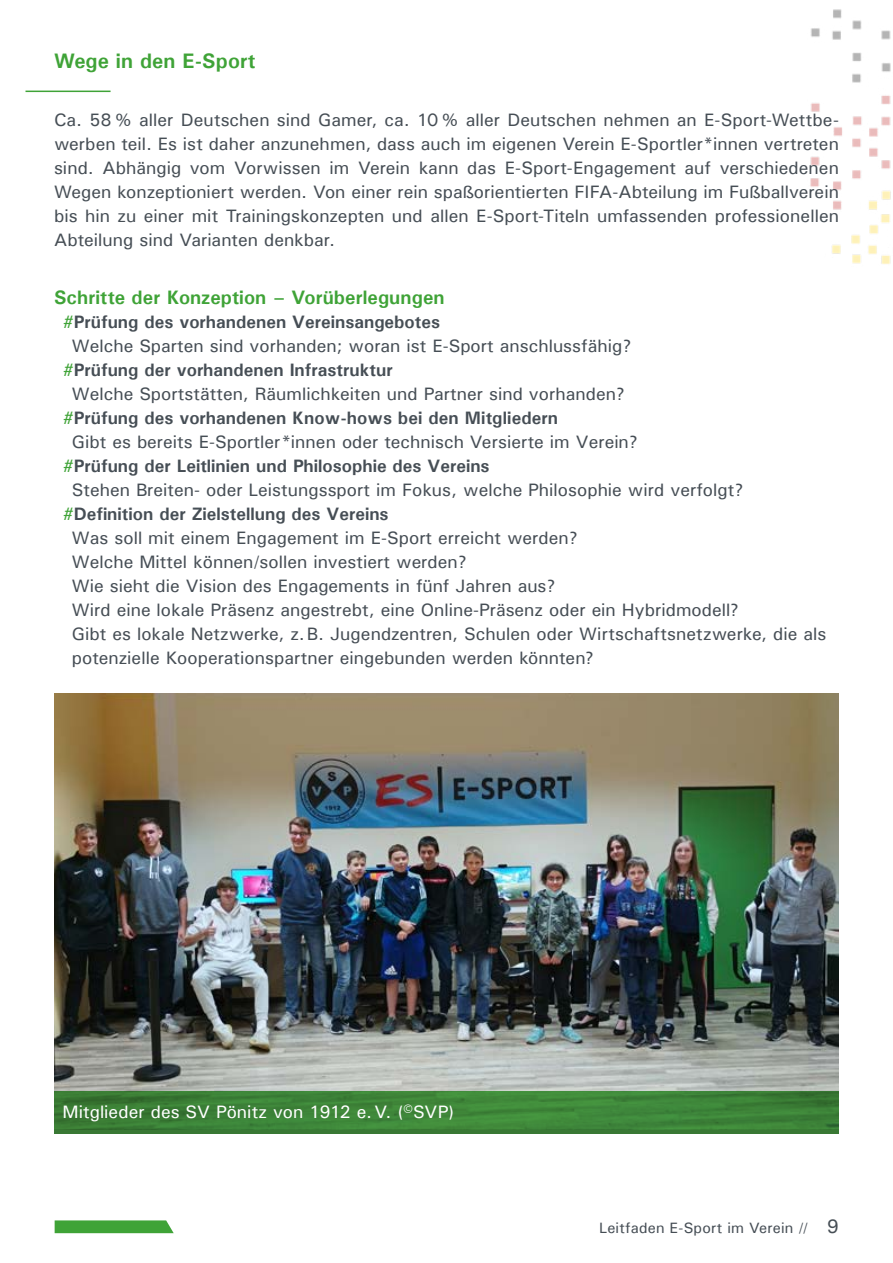
<style>
.page{position:relative;width:893px;height:1263px;background:#fff}
.page>*{position:absolute;margin:0;border:0;box-sizing:border-box;transform-origin:0 0}
.t1{font:700 21px "Univers";letter-spacing:.005em;color:#3fa337}
.t2{font:700 19.5px "Univers";letter-spacing:.005em;color:#3fa337}
.t3{font:500 19.5px "Univers";color:#464e55}
.t4{font:500 18px/24px "Univers";color:#464e55;text-align:justify}
.t5{font:700 18px "Univers";color:#464e55}
.t6{font:500 18px "Univers";color:#fff}
.t7{font:500 15px "Univers";letter-spacing:.01em;color:#464e55}
.s1{font-weight:500;color:#3fa337}
</style>
<div class="page">
<svg style="left:55px;top:1220px;width:119px;height:13px"></svg>
<img style="left:54px;top:693px;width:785px;height:398px">
<hr style="left:26px;top:91px;width:85px;height:1px;background:#3fa337">
<img style="left:810px;top:9px;width:81px;height:255px">
<svg style="left:54px;top:1091px;width:785px;height:42px;fill:#3d8438"></svg>
<p class="t1" style="left:54px;top:48px;width:203px">Wege in den E-Sport</p>
<p class="t4" style="left:54px;top:107px;width:786px">Ca. 58% aller Deutschen sind Gamer, ca. 10% aller Deutschen nehmen an E-Sport-Wettbe&shy;werben teil. Es ist daher anzunehmen, dass auch im eigenen Verein E-Sportler*innen vertreten sind. Abhängig vom Vorwissen im Verein kann das E-Sport-Engagement auf verschiedenen Wegen konzeptioniert werden. Von einer rein spaßorientierten FIFA-Abteilung im Fußballverein bis hin zu einer mit Trainingskonzepten und allen E-Sport-Titeln umfassenden professionellen Abteilung sind Varianten denkbar.</p>
<p class="t2" style="left:54px;top:285px;width:392px">Schritte der Konzeption – Vorüberlegungen</p>
<p class="t5" style="left:62px;top:310px;width:379px"><span class="s1">#</span>Prüfung des vorhandenen Vereinsangebotes</p>
<p class="t4" style="left:72px;top:333px;width:561px">Welche Sparten sind vorhanden; woran ist E-Sport anschlussfähig?</p>
<p class="t5" style="left:62px;top:358px;width:332px"><span class="s1">#</span>Prüfung der vorhandenen Infrastruktur</p>
<p class="t4" style="left:72px;top:381px;width:555px">Welche Sportstätten, Räumlichkeiten und Partner sind vorhanden?</p>
<p class="t5" style="left:62px;top:406px;width:497px"><span class="s1">#</span>Prüfung des vorhandenen Know-hows bei den Mitgliedern</p>
<p class="t4" style="left:72px;top:429px;width:568px">Gibt es bereits E-Sportler*innen oder technisch Versierte im Verein?</p>
<p class="t5" style="left:62px;top:454px;width:429px"><span class="s1">#</span>Prüfung der Leitlinien und Philosophie des Vereins</p>
<p class="t4" style="left:72px;top:477px;width:673px">Stehen Breiten- oder Leistungssport im Fokus, welche Philosophie wird verfolgt?</p>
<p class="t5" style="left:62px;top:502px;width:328px"><span class="s1">#</span>Definition der Zielstellung des Vereins</p>
<p class="t4" style="left:72px;top:525px;width:508px">Was soll mit einem Engagement im E-Sport erreicht werden?</p>
<p class="t4" style="left:72px;top:549px;width:397px">Welche Mittel können/sollen investiert werden?</p>
<p class="t4" style="left:72px;top:573px;width:485px">Wie sieht die Vision des Engagements in fünf Jahren aus?</p>
<p class="t4" style="left:72px;top:597px;width:669px">Wird eine lokale Präsenz angestrebt, eine Online-Präsenz oder ein Hybridmodell?</p>
<p class="t4" style="left:72px;top:621px;width:756px">Gibt es lokale Netzwerke, z.B. Jugendzentren, Schulen oder Wirtschaftsnetzwerke, die als</p>
<p class="t4" style="left:72px;top:645px;width:524px">potenzielle Kooperationspartner eingebunden werden könnten?</p>
<p class="t6" style="left:63px;top:1101px;width:393px">Mitglieder des SV Pönitz von 1912 e.V. (©SVP)</p>
<p class="t7" style="left:599px;top:1218px;width:210px">Leitfaden E-Sport im Verein //</p>
<p class="t3" style="left:827px;top:1214px;width:14px">9</p>
</div>
